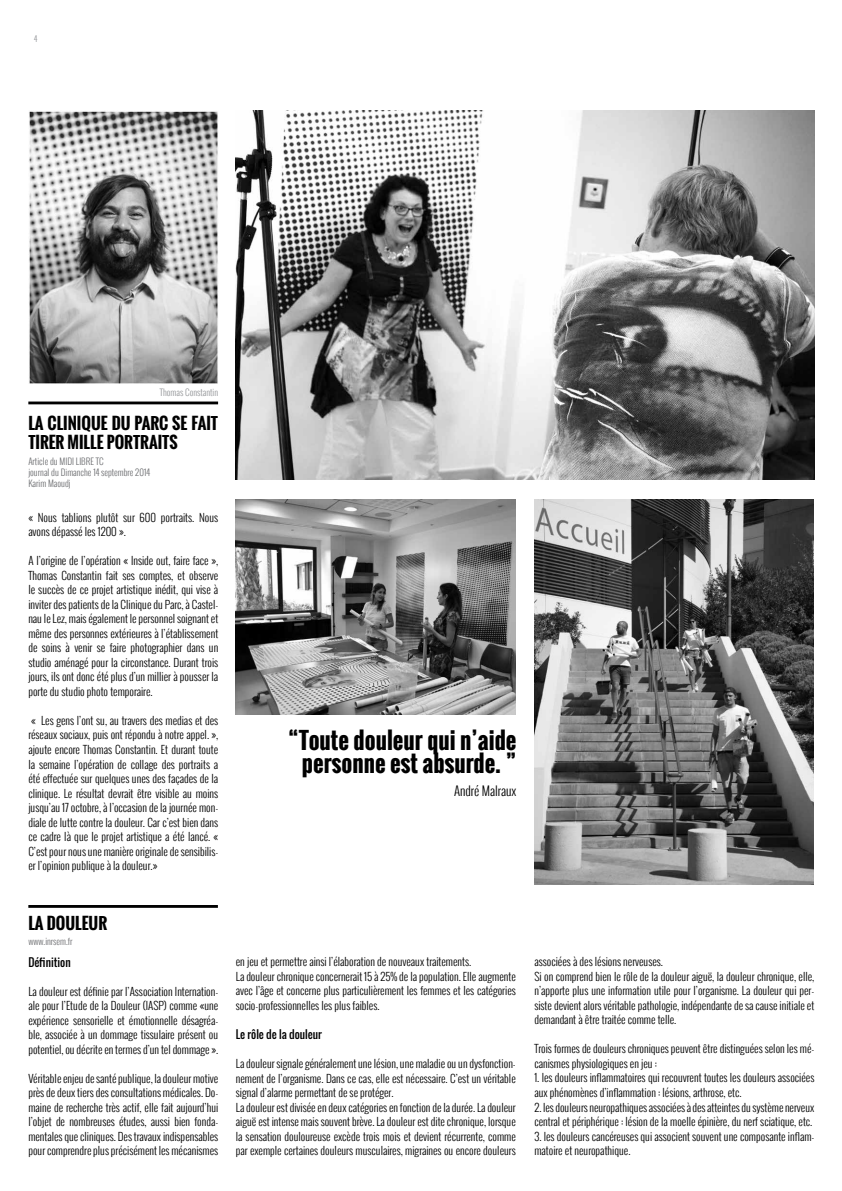
<style>
.page{position:relative;width:842px;height:1191px;background:#fff}
.page>*{position:absolute;margin:0;border:0;box-sizing:border-box;transform-origin:0 0}
.t1{font:700 23px/23px "Oswald";color:#000;text-align:right}
.t2{font:700 16px/19.2px "Oswald";color:#000}
.t3{font:300 12.8px "Oswald";color:#000}
.t4{font:300 11px/14.5px "Oswald";color:#000}
.t5{font:11px "Oswald";color:#000}
.t6{font:300 9px/10.8px "Oswald";color:#6d6e71}
.t7{font:300 9px "Oswald";color:#939598}
.t8{font:300 8px "Oswald";color:#939598}
</style>
<div class="page">
<img style="left:29px;top:111px;width:189px;height:272px">
<hr style="left:28px;top:401px;width:190px;height:3px;background:#000">
<hr style="left:28px;top:905px;width:190px;height:3px;background:#000">
<img style="left:534px;top:500px;width:280px;height:385px">
<img style="left:235px;top:500px;width:281px;height:215px">
<img style="left:235px;top:111px;width:579px;height:368px">
<p class="t8" style="left:34px;top:33px;width:5px">4</p>
<p class="t7" style="left:160px;top:386px;width:60px">Thomas Constantin</p>
<h2 class="t2" style="left:28px;top:413px;width:191px">LA CLINIQUE DU PARC SE FAIT<br>TIRER MILLE PORTRAITS</h2>
<p class="t6" style="left:28px;top:456px;width:123px">Article du MIDI LIBRE TC<br>journal du Dimanche 14 septembre 2014<br>Karim Maoudj</p>
<p class="t4" style="left:28px;top:510px;width:191px">« Nous tablions plutôt sur 600 portraits. Nous avons dépassé les 1200 ».</p>
<p class="t4" style="left:28px;top:553px;width:191px;text-align:justify">A l’origine de l’opération « Inside out, faire face », Thomas Constantin fait ses comptes, et observe le succès de ce projet artistique inédit, qui vise à inviter des patients de la Clinique du Parc, à Castel&shy;nau le Lez, mais également le personnel soignant et même des personnes extérieures à l’établissement de soins à venir se faire photographier dans un studio aménagé pour la circonstance. Durant trois jours, ils ont donc été plus d’un millier à pousser la porte du studio photo temporaire.</p>
<p class="t4" style="left:28px;top:713px;width:191px;text-align:justify">« Les gens l’ont su, au travers des medias et des réseaux sociaux, puis ont répondu à notre appel. », ajoute encore Thomas Constantin. Et durant toute la semaine l’opération de collage des portraits a été effectuée sur quelques unes des façades de la clinique. Le résultat devrait être visible au moins jusqu’au 17 octobre, à l’occasion de la journée mon&shy;diale de lutte contre la douleur. Car c’est bien dans ce cadre là que le projet artistique a été lancé. « C’est pour nous une manière originale de sensibilis&shy;er l’opinion publique à la douleur.»</p>
<h2 class="t2" style="left:28px;top:914px;width:28px">La douleur</h2>
<p class="t6" style="left:28px;top:935px;width:46px">www.inrsem.fr</p>
<p class="t5" style="left:28px;top:953px;width:44px">Définition</p>
<p class="t4" style="left:28px;top:983px;width:191px;text-align:justify">La douleur est définie par l’Association Internation&shy;ale pour l’Etude de la Douleur (IASP) comme «une expérience sensorielle et émotionnelle désagréa&shy;ble, associée à un dommage tissulaire présent ou potentiel, ou décrite en termes d’un tel dommage ».</p>
<p class="t4" style="left:28px;top:1070px;width:191px;text-align:justify">Véritable enjeu de santé publique, la douleur motive près de deux tiers des consultations médicales. Do&shy;maine de recherche très actif, elle fait aujourd’hui l’objet de nombreuses études, aussi bien fonda&shy;mentales que cliniques. Des travaux indispensables pour comprendre plus précisément les mécanismes</p>
<h1 class="t1" style="left:288px;top:729px;width:230px">“Toute douleur qui n’aide personne est absurde. ”</h1>
<p class="t3" style="left:454px;top:781px;width:64px">André Malraux</p>
<p class="t4" style="left:236px;top:954px;width:281px">en jeu et permettre ainsi l’élaboration de nouveaux traitements.<br>La douleur chronique concernerait 15 à 25% de la population. Elle augmente avec l’âge et concerne plus particulièrement les femmes et les catégories socio-professionnelles les plus faibles.</p>
<p class="t5" style="left:236px;top:1026px;width:87px">Le rôle de la douleur</p>
<p class="t4" style="left:236px;top:1056px;width:281px">La douleur signale généralement une lésion, une maladie ou un dysfonction&shy;nement de l’organisme. Dans ce cas, elle est nécessaire. C’est un véritable signal d’alarme permettant de se protéger.<br>La douleur est divisée en deux catégories en fonction de la durée. La douleur aiguë est intense mais souvent brève. La douleur est dite chronique, lorsque la sensation douloureuse excède trois mois et devient récurrente, comme par exemple certaines douleurs musculaires, migraines ou encore douleurs</p>
<p class="t4" style="left:534px;top:954px;width:281px">associées à des lésions nerveuses.<br>Si on comprend bien le rôle de la douleur aiguë, la douleur chronique, elle, n’apporte plus une information utile pour l’organisme. La douleur qui per&shy;siste devient alors véritable pathologie, indépendante de sa cause initiale et demandant à être traitée comme telle.</p>
<p class="t4" style="left:534px;top:1041px;width:281px">Trois formes de douleurs chroniques peuvent être distinguées selon les mé&shy;canismes physiologiques en jeu :</p>
<p class="t4" style="left:534px;top:1070px;width:281px">1. les douleurs inflammatoires qui recouvrent toutes les douleurs associées aux phénomènes d’inflammation : lésions, arthrose, etc.</p>
<p class="t4" style="left:534px;top:1099px;width:281px">2. les douleurs neuropathiques associées à des atteintes du système nerveux central et périphérique : lésion de la moelle épinière, du nerf sciatique, etc.</p>
<p class="t4" style="left:534px;top:1128px;width:281px">3. les douleurs cancéreuses qui associent souvent une composante inflam&shy;matoire et neuropathique.</p>
</div>
